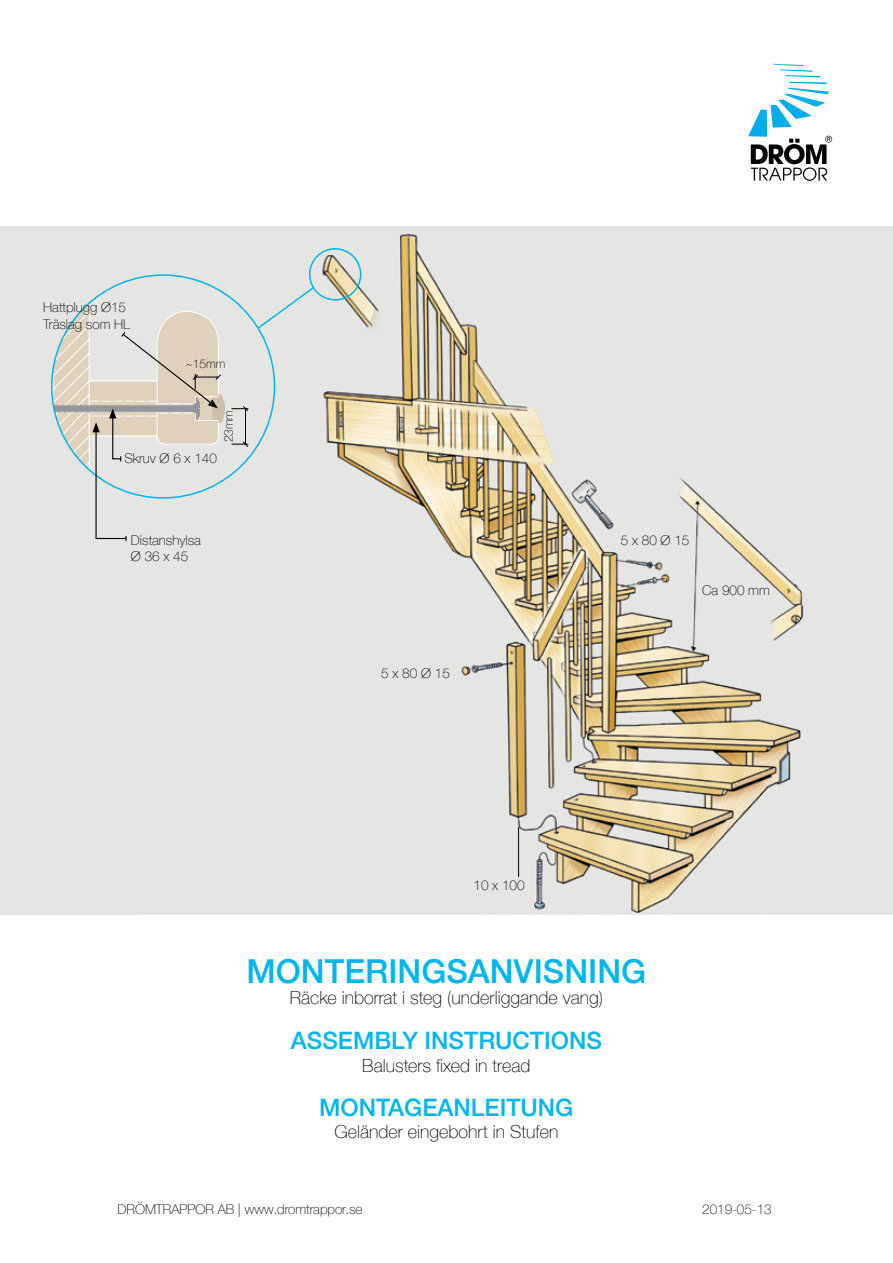
<style>
.page{position:relative;width:893px;height:1263px;background:#fff}
.page>*{position:absolute;margin:0;border:0;box-sizing:border-box;transform-origin:0 0}
.t1{font:500 33px "Helvetica Neue";color:#00b6ed}
.t2{font:500 24px "Helvetica Neue";color:#00b6ed}
.t3{font:100 18px "Helvetica Neue";color:#000}
.t4{font:100 13.5px/16.2px "Helvetica Neue";color:#000}
.t5{font:100 12px "Helvetica Neue";color:#000}
</style>
<div class="page">
<img style="left:0;top:228px;width:893px;height:687px">
<hr style="left:518px;top:827px;width:1px;height:50px;background:#000">
<svg style="left:748px;top:64px;width:84px;height:117px"></svg>
<div style="left:309px;top:248px;width:52px;height:53px;border:2px solid #00b6ed;border-radius:50%"></div>
<div style="left:52px;top:275px;width:223px;height:223px;background:#e5e5e4;border-radius:50%"></div>
<svg style="left:52px;top:287px;width:197px;height:254px"></svg>
<svg style="left:256px;top:285px;width:60px;height:45px;background:#dae2e4"></svg>
<p class="t4" style="left:43px;top:299px;width:88px">Hattplugg Ø15<br>Träslag som HL</p>
<p class="t5" style="left:186px;top:354px;width:41px">~15mm</p>
<p class="t5" style="left:219px;top:442px;width:34px;rotate:-90deg">23mm</p>
<p class="t4" style="left:124px;top:449px;width:94px">Skruv Ø 6 x 140</p>
<p class="t4" style="left:131px;top:531px;width:72px">Distanshylsa<br>Ø 36 x 45</p>
<p class="t4" style="left:381px;top:665px;width:70px">5 x 80 Ø 15</p>
<p class="t4" style="left:621px;top:531px;width:70px">5 x 80 Ø 15</p>
<p class="t4" style="left:702px;top:581px;width:69px">Ca 900 mm</p>
<p class="t4" style="left:473px;top:877px;width:53px">10 x 100</p>
<h1 class="t1" style="left:246px;top:945px;width:401px">MONTERINGSANVISNING</h1>
<h3 class="t3" style="left:290px;top:984px;width:315px">Räcke inborrat i steg (underliggande vang)</h3>
<h2 class="t2" style="left:291px;top:1021px;width:313px">ASSEMBLY INSTRUCTIONS</h2>
<h3 class="t3" style="left:362px;top:1052px;width:170px">Balusters fixed in tread</h3>
<h2 class="t2" style="left:319px;top:1088px;width:256px">MONTAGEANLEITUNG</h2>
<h3 class="t3" style="left:334px;top:1118px;width:225px">Geländer eingebohrt in Stufen</h3>
<p class="t4" style="left:118px;top:1200px;width:247px">DRÖMTRAPPOR AB | www.dromtrappor.se</p>
<p class="t4" style="left:702px;top:1200px;width:71px">2019-05-13</p>
</div>
